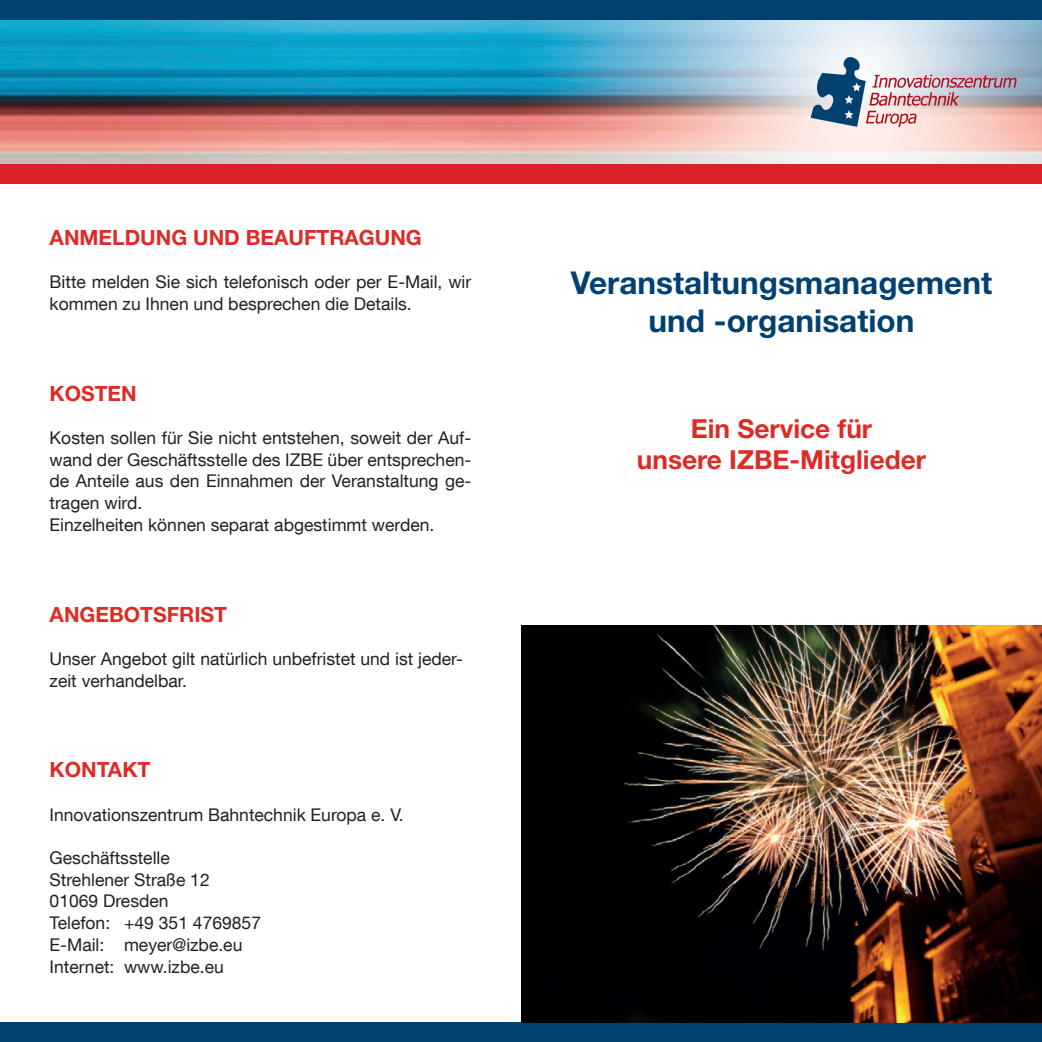
<style>
.page{position:relative;width:1042px;height:1042px;background:#fff}
.page>*{position:absolute;margin:0;border:0;box-sizing:border-box;transform-origin:0 0}
.t1{font:700 31.5px/37.8px "Helvetica Neue";color:#004171;text-align:center}
.t2{font:700 26.25px/31.5px "Helvetica Neue";color:#dd2b25;text-align:center}
.t3{font:700 21px "Helvetica Neue";color:#dd2b25}
.t4{font:17.5px/21.7px "Helvetica Neue LT Com";color:#231f20}
</style>
<div class="page">
<img style="left:0;top:20px;width:1042px;height:144px">
<div style="left:0;top:164px;width:1042px;height:20px;background:#da2128"></div>
<div style="left:0;top:0;width:1042px;height:20px;background:#004171"></div>
<div style="left:0;top:1022px;width:1042px;height:20px;background:#004171"></div>
<svg style="left:810px;top:56px;width:206px;height:71px;background:#b7b1bb"></svg>
<img style="left:521px;top:625px;width:521px;height:397px">
<p class="t3" style="left:50px;top:224px;width:374px">Anmeldung und Beauftragung</p>
<p class="t4" style="left:50px;top:270px;width:423px">Bitte melden Sie sich telefonisch oder per E-Mail, wir kommen zu Ihnen und besprechen die Details.</p>
<p class="t3" style="left:50px;top:380px;width:89px">Kosten</p>
<p class="t4" style="left:50px;top:426px;width:423px">Kosten sollen für Sie nicht entstehen, soweit der Auf&shy;wand der Geschäftsstelle des IZBE über entsprechen&shy;de Anteile aus den Einnahmen der Veranstaltung ge&shy;tragen wird.<br>Einzelheiten können separat abgestimmt werden.</p>
<p class="t3" style="left:50px;top:601px;width:179px">Angebotsfrist</p>
<p class="t4" style="left:50px;top:647px;width:415px">Unser Angebot gilt natürlich unbefristet und ist jeder&shy;zeit verhandelbar.</p>
<p class="t3" style="left:50px;top:757px;width:102px">Kontakt</p>
<p class="t4" style="left:50px;top:803px;width:355px">Innovationszentrum Bahntechnik Europa e. V.</p>
<p class="t4" style="left:50px;top:846px;width:213px">Geschäftsstelle<br>Strehlener Straße 12<br>01069 Dresden<br>Telefon: +49 351 4769857<br>E-Mail: meyer@izbe.eu<br>Internet: www.izbe.eu</p>
<h1 class="t1" style="left:571px;top:263px;width:423px">Veranstaltungsmanagement und -organisation</h1>
<h2 class="t2" style="left:637px;top:412px;width:291px">Ein Service für<br>unsere IZBE-Mitglieder</h2>
</div>
